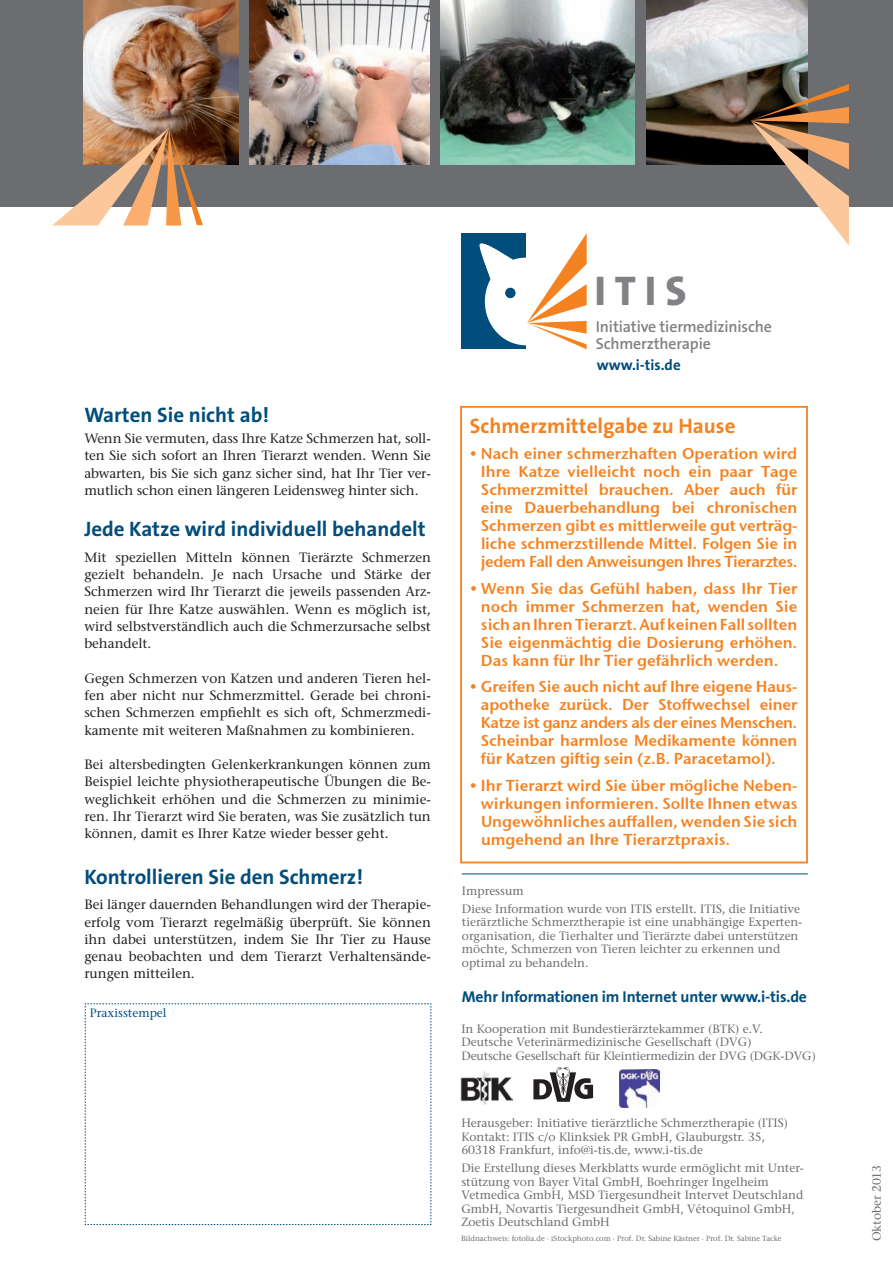
<style>
.page{position:relative;width:893px;height:1263px;background:#fff}
.page>*{position:absolute;margin:0;border:0;box-sizing:border-box;transform-origin:0 0}
.t1{font:800 41.7px "The Sans B8";color:#808285}
.t2{font:700 21px "The Sans B7";color:#014d7b}
.t3{font:700 21px "The Sans B7";color:#f58220}
.t4{font:600 15.9px/17.2px "The Sans B6";letter-spacing:-.01em;color:#808285}
.t5{font:15.75px/18px "Stone Sans Sem ITCTT Semi";letter-spacing:-.005em;color:#f58220;text-align:justify}
.t6{font:700 15.75px "The Sans B7";letter-spacing:-.01em;color:#014d7b}
.t7{font:700 15px "The Sans B7";color:#014d7b}
.t8{font:13.5px/17.2px "Stone Serif";color:#231f20;text-align:justify}
.t9{font:12px/13.5px "Stone Serif";color:#6c6d70}
.t10{font:12px "Stone Serif";color:#014d7b}
.t11{font:7.5px "Stone Serif";color:#6c6d70}
</style>
<div class="page">
<div style="left:460px;top:406px;width:348px;height:457px;border:2px solid #f58220"></div>
<div style="left:0;top:0;width:893px;height:206px;background:#6c6d70"></div>
<img style="left:84px;top:0;width:155px;height:165px">
<img style="left:647px;top:0;width:161px;height:164px">
<svg style="left:85px;top:1003px;width:346px;height:222px"></svg>
<img style="left:460px;top:1071px;width:53px;height:33px">
<img style="left:620px;top:1069px;width:40px;height:39px">
<svg style="left:533px;top:1067px;width:60px;height:35px"></svg>
<hr style="left:462px;top:873px;width:346px;height:1px;background:#014d7b">
<div style="left:461px;top:233px;width:65px;height:116px;background:#014d7b"></div>
<svg style="left:479px;top:233px;width:108px;height:116px"></svg>
<svg style="left:52px;top:128px;width:151px;height:98px"></svg>
<img style="left:249px;top:0;width:180px;height:165px">
<img style="left:441px;top:0;width:194px;height:165px">
<svg style="left:751px;top:84px;width:98px;height:162px"></svg>
<h2 class="t2" style="left:84px;top:403px;width:187px">Warten Sie nicht ab!</h2>
<p class="t8" style="left:84px;top:430px;width:348px">Wenn Sie vermuten, dass Ihre Katze Schmerzen hat, soll&shy;ten Sie sich sofort an Ihren Tierarzt wenden. Wenn Sie abwarten, bis Sie sich ganz sicher sind, hat Ihr Tier ver&shy;mutlich schon einen längeren Leidensweg hinter sich.</p>
<h2 class="t2" style="left:84px;top:518px;width:343px">Jede Katze wird individuell behandelt</h2>
<p class="t8" style="left:84px;top:549px;width:348px">Mit speziellen Mitteln können Tierärzte Schmerzen gezielt behandeln. Je nach Ursache und Stärke der Schmerzen wird Ihr Tierarzt die jeweils passenden Arz&shy;neien für Ihre Katze auswählen. Wenn es möglich ist, wird selbstverständlich auch die Schmerzursache selbst behandelt.</p>
<p class="t8" style="left:84px;top:669px;width:348px">Gegen Schmerzen von Katzen und anderen Tieren hel&shy;fen aber nicht nur Schmerzmittel. Gerade bei chroni&shy;schen Schmerzen empfiehlt es sich oft, Schmerzmedi&shy;kamente mit weiteren Maßnahmen zu kombinieren.</p>
<p class="t8" style="left:84px;top:756px;width:348px">Bei altersbedingten Gelenkerkrankungen können zum Beispiel leichte physiotherapeutische Übungen die Be&shy;weglichkeit erhöhen und die Schmerzen zu minimie&shy;ren. Ihr Tierarzt wird Sie beraten, was Sie zusätzlich tun können, damit es Ihrer Katze wieder besser geht.</p>
<h2 class="t2" style="left:84px;top:865px;width:280px">Kontrollieren Sie den Schmerz!</h2>
<p class="t8" style="left:84px;top:896px;width:348px">Bei länger dauernden Behandlungen wird der Therapie&shy;erfolg vom Tierarzt regelmäßig überprüft. Sie können ihn dabei unterstützen, indem Sie Ihr Tier zu Hause genau beobachten und dem Tierarzt Verhaltensände&shy;rungen mitteilen.</p>
<p class="t10" style="left:90px;top:1006px;width:78px">Praxisstempel</p>
<h1 class="t1" style="left:594px;top:269px;width:94px">ITIS</h1>
<p class="t4" style="left:596px;top:318px;width:178px">Initiative tiermedizinische<br>Schmerztherapie</p>
<p class="t7" style="left:597px;top:357px;width:85px">www.i-tis.de</p>
<h2 class="t3" style="left:470px;top:415px;width:267px">Schmerzmittelgabe zu Hause</h2>
<p class="t5" style="left:481px;top:444px;width:318px;text-indent:-11px">• Nach einer schmerzhaften Operation wird Ihre Katze vielleicht noch ein paar Tage Schmerzmittel brauchen. Aber auch für eine Dauerbehandlung bei chronischen Schmerzen gibt es mittlerweile gut verträg&shy;liche schmerzstillende Mittel. Folgen Sie in jedem Fall den Anweisungen Ihres Tierarztes.</p>
<p class="t5" style="left:481px;top:579px;width:318px;text-indent:-11px">• Wenn Sie das Gefühl haben, dass Ihr Tier noch immer Schmerzen hat, wenden Sie sichanIhrenTierarzt.Auf keinenFall sollten Sie eigenmächtig die Dosierung erhöhen.<br>Das kann für Ihr Tier gefährlich werden.</p>
<p class="t5" style="left:481px;top:678px;width:318px;text-indent:-11px">• Greifen Sie auch nicht auf Ihre eigene Haus&shy;apotheke zurück. Der Stoffwechsel einer Katze ist ganz anders als der eines Menschen.<br>Scheinbar harmlose Medikamente können für Katzen giftig sein (z.B. Paracetamol).</p>
<p class="t5" style="left:481px;top:776px;width:318px;text-indent:-11px">• Ihr Tierarzt wird Sie über mögliche Neben&shy;wirkungen informieren. Sollte Ihnen etwas Ungewöhnliches auffallen, wenden Sie sich umgehend an Ihre Tierarztpraxis.</p>
<p class="t9" style="left:462px;top:882px;width:340px;line-height:17.7px">Impressum<br>Diese Information wurde von ITIS erstellt. ITIS, die Initiative</p>
<p class="t9" style="left:462px;top:915px;width:342px">tierärztliche Schmerztherapie ist eine unabhängige Experten&shy;organisation, die Tierhalter und Tierärzte dabei unterstützen möchte, Schmerzen von Tieren leichter zu erkennen und optimal zu behandeln.</p>
<p class="t6" style="left:462px;top:988px;width:347px">Mehr Informationen im Internet unter www.i-tis.de</p>
<p class="t9" style="left:461px;top:1022px;width:356px">In Kooperation mit Bundestierärztekammer (BTK) e.V.<br>Deutsche Veterinärmedizinische Gesellschaft (DVG)<br>Deutsche Gesellschaft für Kleintiermedizin der DVG (DGK-DVG)</p>
<p class="t9" style="left:461px;top:1116px;width:328px">Herausgeber: Initiative tierärztliche Schmerztherapie (ITIS)<br>Kontakt: ITIS c/o Klinksiek PR GmbH, Glauburgstr. 35,<br>60318 Frankfurt, info@i-tis.de, www.i-tis.de</p>
<p class="t9" style="left:461px;top:1161px;width:344px">Die Erstellung dieses Merkblatts wurde ermöglicht mit Unter&shy;stützung von Bayer Vital GmbH, Boehringer Ingelheim Vetmedica GmbH, MSD Tiergesundheit Intervet Deutschland GmbH, Novartis Tiergesundheit GmbH, Vétoquinol GmbH, Zoetis Deutschland GmbH</p>
<p class="t11" style="left:461px;top:1234px;width:322px">Bildnachweis: fotolia.de · iStockphoto.com · Prof. Dr. Sabine Kästner · Prof. Dr. Sabine Tacke</p>
<p class="t9" style="left:870px;top:1241px;width:78px;rotate:-90deg">Oktober 2013</p>
</div>
